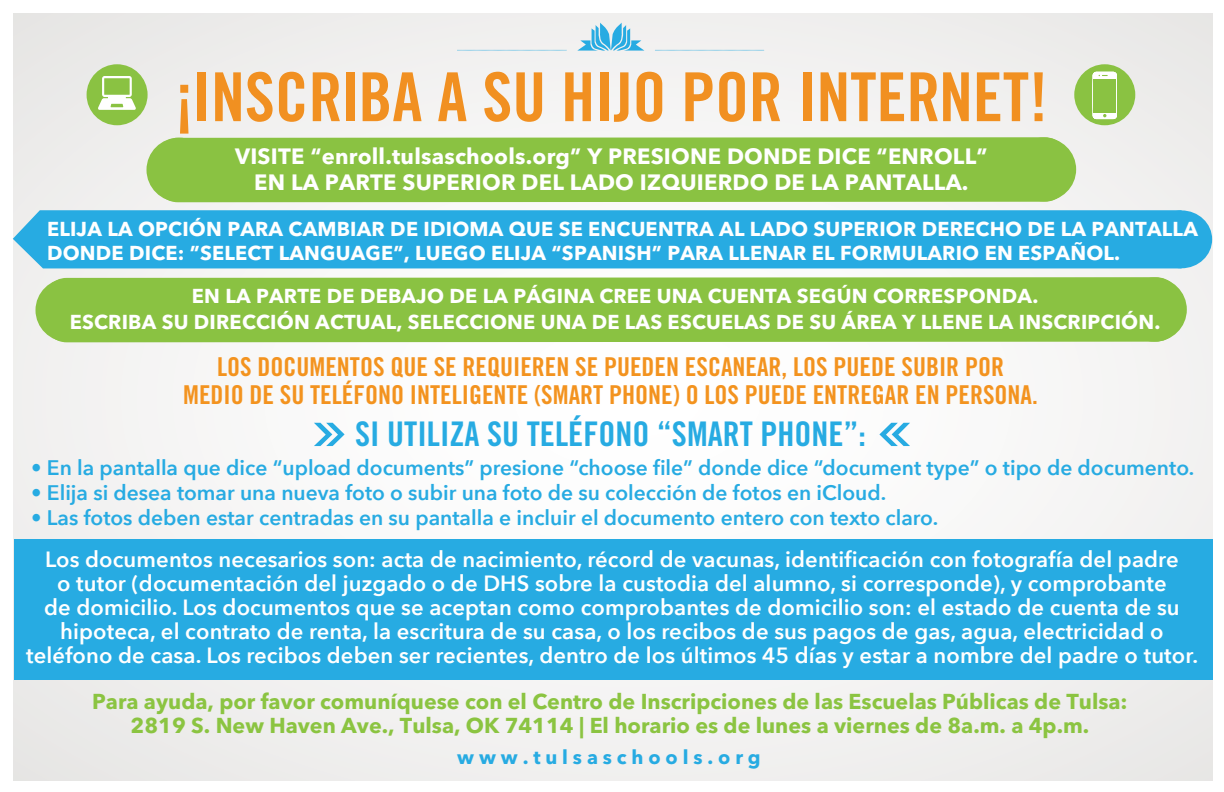
<style>
.page{position:relative;width:1224px;height:792px;background:#fff}
.page>*{position:absolute;margin:0;border:0;box-sizing:border-box;transform-origin:0 0}
.t1{font:67.6px "Trade Gothic Bold Cond Twenty";color:#f19021}
.t2{font:34px "Trade Gothic Bold Cond Twenty";color:#27abe2}
.t3{font:26px/28px "Trade Gothic Bold Cond Twenty";color:#f3931f;text-align:center}
.t4{font:600 22px/24px "Avenir Next";letter-spacing:.005em;color:#fff;text-align:center}
.t5{font:700 22px/25.2px "Avenir Next LT Pro";letter-spacing:.01em;color:#fff;text-align:center}
.t6{font:700 21.4px/24px "Avenir Next LT Pro";color:#8bc441;text-align:center}
.t7{font:600 21px "Avenir Next";color:#27abe2}
.t8{font:700 20px/24px "Avenir Next LT Pro";letter-spacing:.01em;color:#fff}
.t9{font:700 19.4px "Avenir Next LT Pro";letter-spacing:.25em;color:#27abe2}
</style>
<div class="page">
<div style="left:14px;top:13px;width:1198px;height:767px;background:#f3f2f2"></div>
<div style="left:14px;top:539px;width:1198px;height:141px;background:#27abe2"></div>
<div style="left:154px;top:137px;width:915px;height:65px;background:#8ac242;border-radius:24px"></div>
<div style="left:43px;top:277px;width:1137px;height:65px;background:#8ac242"></div>
<div style="left:13px;top:210px;width:1163px;height:58px;background:#27abe2"></div>
<div style="left:1151px;top:210px;width:61px;height:58px;background:#27abe2;border-radius:50%"></div>
<div style="left:1074px;top:64px;width:61px;height:61px;background:#8ac242;border-radius:50%"></div>
<svg style="left:1093px;top:72px;width:24px;height:47px"></svg>
<div style="left:87px;top:64px;width:61px;height:61px;background:#8ac242;border-radius:50%"></div>
<svg style="left:98px;top:76px;width:38px;height:34px"></svg>
<svg style="left:314px;top:423px;width:31px;height:23px"></svg>
<svg style="left:879px;top:423px;width:31px;height:23px"></svg>
<svg style="left:457px;top:50px;width:110px;height:1px"></svg>
<svg style="left:577px;top:23px;width:67px;height:28px"></svg>
<svg style="left:655px;top:50px;width:109px;height:1px"></svg>
<div style="left:146px;top:138px;width:66px;height:64px;background:#8ac242;border-radius:50%"></div>
<div style="left:1011px;top:138px;width:65px;height:63px;background:#8ac242;border-radius:50%"></div>
<div style="left:1122px;top:277px;width:65px;height:65px;background:#8ac242;border-radius:50%"></div>
<div style="left:36px;top:278px;width:64px;height:64px;background:#8ac242;border-radius:50%"></div>
<h1 class="t1" style="left:175px;top:56px;width:875px">¡INSCRIBA A SU HIJO POR INTERNET!</h1>
<p class="t5" style="left:235px;top:144px;width:754px">VISITE “enroll.tulsaschools.org” Y PRESIONE DONDE DICE “ENROLL”<br>EN LA PARTE SUPERIOR DEL LADO IZQUIERDO DE LA PANTALLA.</p>
<p class="t8" style="left:47px;top:217px;width:1152px">ELIJA LA OPCIÓN PARA CAMBIAR DE IDIOMA QUE SE ENCUENTRA AL LADO SUPERIOR DERECHO DE LA PANTALLA<br>DONDE DICE: ”SELECT LANGUAGE”, LUEGO ELIJA “SPANISH” PARA LLENAR EL FORMULARIO EN ESPAÑOL.</p>
<p class="t8" style="left:70px;top:283px;width:1092px;line-height:26px;text-align:center">EN LA PARTE DE DEBAJO DE LA PÁGINA CREE UNA CUENTA SEGÚN CORRESPONDA.<br>ESCRIBA SU DIRECCIÓN ACTUAL, SELECCIONE UNA DE LAS ESCUELAS DE SU ÁREA Y LLENE LA INSCRIPCIÓN.</p>
<p class="t3" style="left:183px;top:353px;width:856px">LOS DOCUMENTOS QUE SE REQUIEREN SE PUEDEN ESCANEAR, LOS PUEDE SUBIR POR<br>MEDIO DE SU TELÉFONO INTELIGENTE (SMART PHONE) O LOS PUEDE ENTREGAR EN PERSONA.</p>
<h2 class="t2" style="left:355px;top:414px;width:512px">SI UTILIZA SU TELÉFONO “SMART PHONE”:</h2>
<p class="t7" style="left:31px;top:450px;width:1165px">• En la pantalla que dice “upload documents” presione “choose file” donde dice “document type” o tipo de documento.</p>
<p class="t7" style="left:31px;top:475px;width:857px">• Elija si desea tomar una nueva foto o subir una foto de su colección de fotos en iCloud.</p>
<p class="t7" style="left:31px;top:500px;width:909px">• Las fotos deben estar centradas en su pantalla e incluir el documento entero con texto claro.</p>
<p class="t4" style="left:26px;top:547px;width:1173px">Los documentos necesarios son: acta de nacimiento, récord de vacunas, identificación con fotografía del padre<br>o tutor (documentación del juzgado o de DHS sobre la custodia del alumno, si corresponde), y comprobante<br>de domicilio. Los documentos que se aceptan como comprobantes de domicilio son: el estado de cuenta de su hipoteca, el contrato de renta, la escritura de su casa, o los recibos de sus pagos de gas, agua, electricidad o teléfono de casa. Los recibos deben ser recientes, dentro de los últimos 45 días y estar a nombre del padre o tutor.</p>
<p class="t6" style="left:92px;top:689px;width:1037px">Para ayuda, por favor comuníquese con el Centro de Inscripciones de las Escuelas Públicas de Tulsa:<br>2819 S. New Haven Ave., Tulsa, OK 74114 | El horario es de lunes a viernes de 8a.m. a 4p.m.</p>
<p class="t9" style="left:457px;top:746px;width:305px">www.tulsaschools.org</p>
</div>
